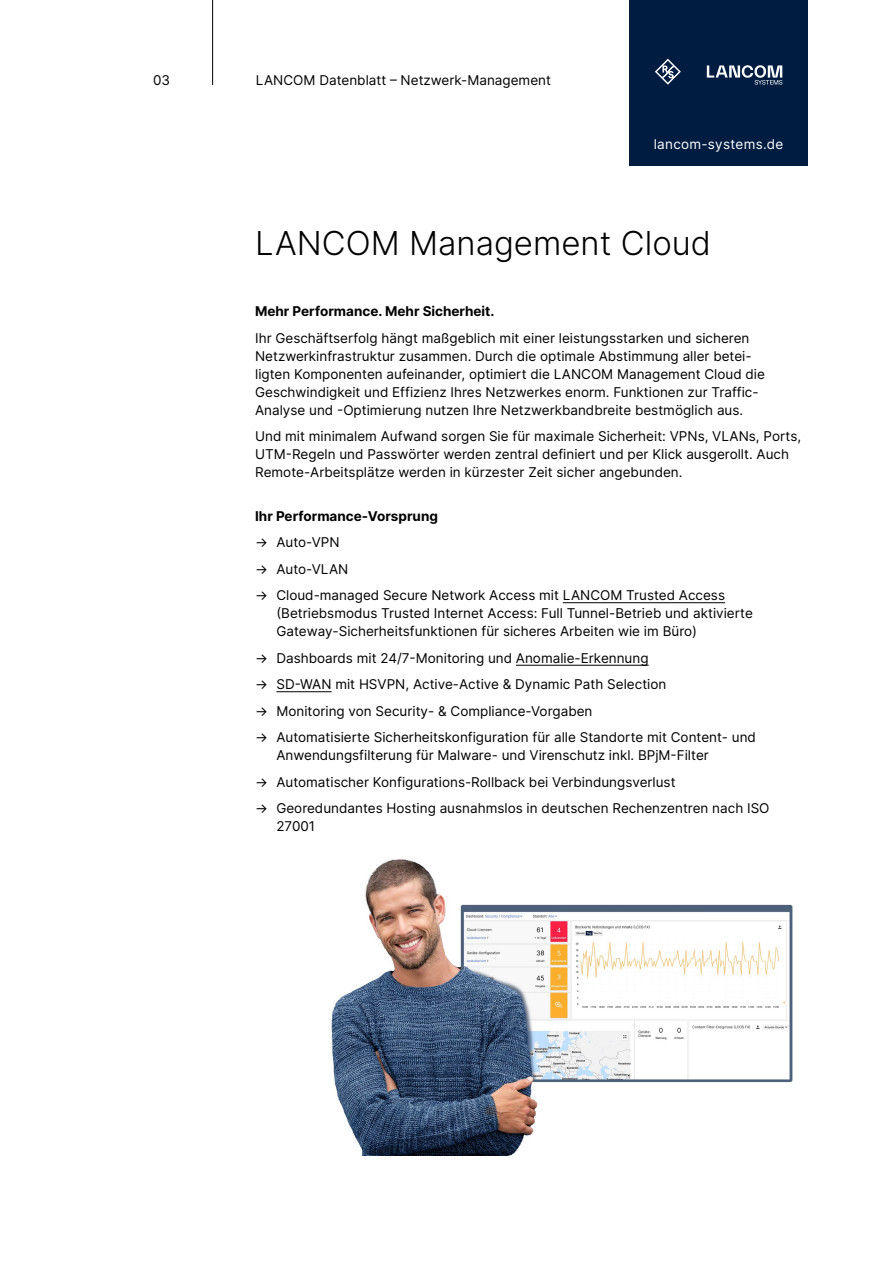
<style>
.page{position:relative;width:893px;height:1263px;background:#fff}
.page>*{position:absolute;margin:0;border:0;box-sizing:border-box;transform-origin:0 0}
.t1{font:300 33px "Inter";color:#000}
.t2{font:13.5px/18px "Inter";color:#000}
.t3{font:700 13.5px "Inter";color:#000}
.t4{font:13.5px "Inter";letter-spacing:.02em;color:#fff}
</style>
<div class="page">
<div style="left:629px;top:0;width:179px;height:166px;background:#001d41"></div>
<hr style="left:212px;top:0;width:1px;height:85px;background:#000">
<svg style="left:655px;top:59px;width:26px;height:26px"></svg>
<svg style="left:707px;top:65px;width:75px;height:20px"></svg>
<hr style="left:563px;top:602px;width:162px;height:1px;background:#000">
<hr style="left:516px;top:665px;width:133px;height:1px;background:#000">
<hr style="left:276px;top:691px;width:56px;height:1px;background:#000">
<img style="left:331px;top:859px;width:462px;height:296px">
<p class="t2" style="left:153px;top:71px;width:19px">03</p>
<p class="t2" style="left:256px;top:71px;width:297px">LANCOM Datenblatt – Netzwerk-Management</p>
<p class="t4" style="left:654px;top:134px;width:131px">lancom-systems.de</p>
<h1 class="t1" style="left:255px;top:220px;width:458px">LANCOM Management Cloud</h1>
<p class="t3" style="left:255px;top:301px;width:241px">Mehr Performance. Mehr Sicherheit.</p>
<p class="t2" style="left:255px;top:329px;width:511px">Ihr Geschäftserfolg hängt maßgeblich mit einer leistungsstarken und sicheren Netzwerkinfrastruktur zusammen. Durch die optimale Abstimmung aller betei&shy;ligten Komponenten aufeinander, optimiert die LANCOM Management Cloud die Geschwindigkeit und Effizienz Ihres Netzwerkes enorm. Funktionen zur Traffic-Analyse und -Optimierung nutzen Ihre Netzwerkbandbreite bestmöglich aus.</p>
<p class="t2" style="left:255px;top:427px;width:548px">Und mit minimalem Aufwand sorgen Sie für maximale Sicherheit: VPNs, VLANs, Ports,<br>UTM-Regeln und Passwörter werden zentral definiert und per Klick ausgerollt. Auch<br>Remote-Arbeitsplätze werden in kürzester Zeit sicher angebunden.</p>
<p class="t3" style="left:255px;top:506px;width:184px">Ihr Performance-Vorsprung</p>
<p class="t2" style="left:255px;top:533px;width:86px">→ Auto-VPN</p>
<p class="t2" style="left:255px;top:560px;width:95px">→ Auto-VLAN</p>
<p class="t2" style="left:276px;top:586px;width:478px;text-indent:-21px">→ Cloud-managed Secure Network Access mit LANCOM Trusted Access (Betriebsmodus Trusted Internet Access: Full Tunnel-Betrieb und aktivierte<br>Gateway-Sicherheitsfunktionen für sicheres Arbeiten wie im Büro)</p>
<p class="t2" style="left:255px;top:649px;width:395px">→ Dashboards mit 24/7-Monitoring und Anomalie-Erkennung</p>
<p class="t2" style="left:255px;top:675px;width:413px">→ SD-WAN mit HSVPN, Active-Active &amp; Dynamic Path Selection</p>
<p class="t2" style="left:255px;top:702px;width:339px">→ Monitoring von Security- &amp; Compliance-Vorgaben</p>
<p class="t2" style="left:276px;top:728px;width:481px;text-indent:-21px">→ Automatisierte Sicherheitskonfiguration für alle Standorte mit Content- und<br>Anwendungsfilterung für Malware- und Virenschutz inkl. BPjM-Filter</p>
<p class="t2" style="left:255px;top:773px;width:422px">→ Automatischer Konfigurations-Rollback bei Verbindungsverlust</p>
<p class="t2" style="left:276px;top:799px;width:495px;text-indent:-21px">→ Georedundantes Hosting ausnahmslos in deutschen Rechenzentren nach ISO<br>27001</p>
</div>
